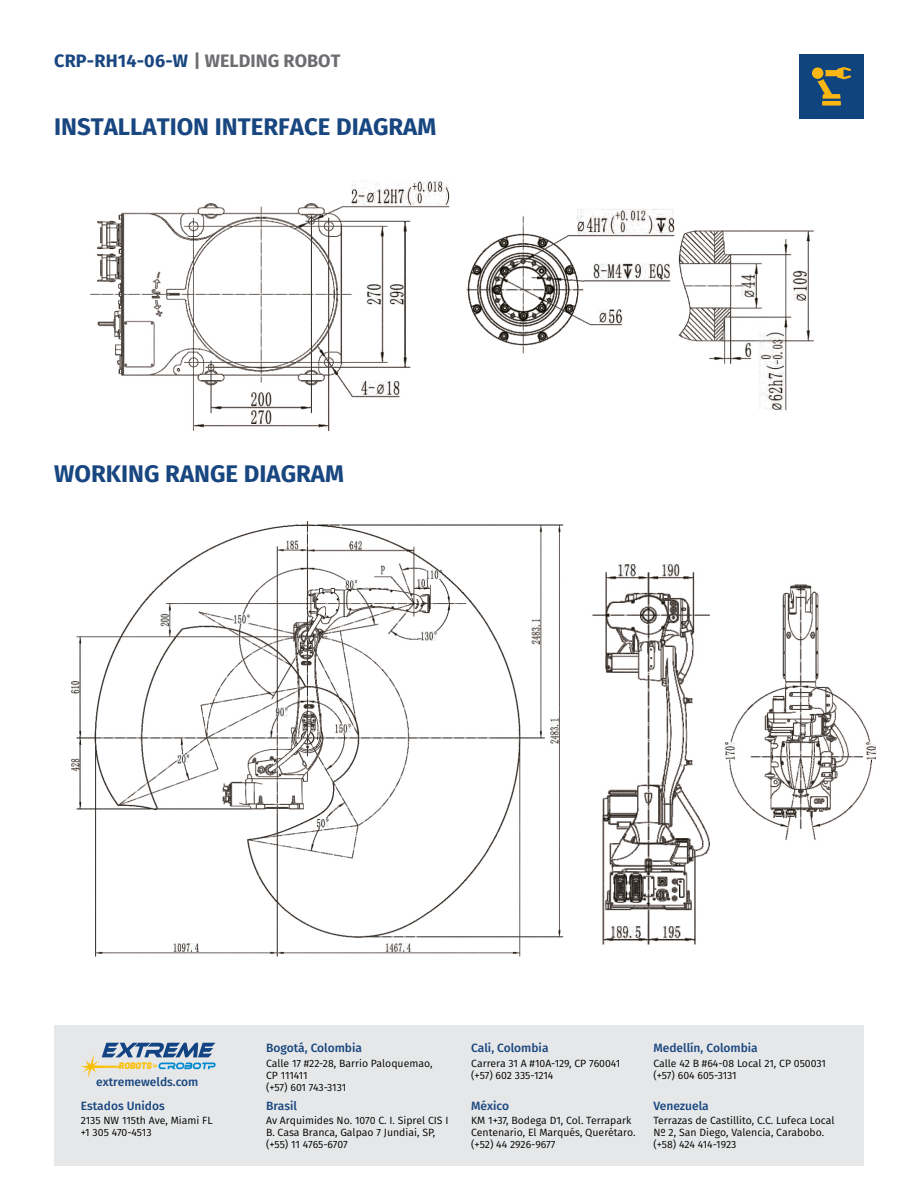
<style>
.page{position:relative;width:918px;height:1188px;background:#fff}
.page>*{position:absolute;margin:0;border:0;box-sizing:border-box;transform-origin:0 0}
.t1{font:700 24px "Fira Sans";color:#184680}
.t2{font:700 18px "Fira Sans";color:#184680}
.t3{font:500 12px "Fira Sans";color:#184680}
.t4{font:10.5px/12px "Fira Sans";color:#000}
.t5{font:italic 900 9.3px "Barlow";color:#fbc009}
.s1{color:#6d6e71}
</style>
<div class="page">
<img style="left:592px;top:564px;width:118px;height:381px">
<img style="left:724px;top:584px;width:152px;height:256px">
<img style="left:91px;top:181px;width:722px;height:249px">
<div style="left:54px;top:1025px;width:810px;height:140px;background:#e6e7e8"></div>
<svg style="left:81px;top:1043px;width:135px;height:35px"></svg>
<div style="left:799px;top:54px;width:65px;height:65px;background:#10447e"></div>
<div style="left:812px;top:67px;width:11px;height:12px;background:#fab714;border-radius:50%"></div>
<svg style="left:817px;top:67px;width:34px;height:39px"></svg>
<img style="left:71px;top:522px;width:493px;height:435px">
<h2 class="t2" style="left:54px;top:46px;width:288px">CRP-RH14-06-W <span class="s1">| WELDING ROBOT</span></h2>
<h1 class="t1" style="left:54px;top:106px;width:384px">INSTALLATION INTERFACE DIAGRAM</h1>
<h1 class="t1" style="left:54px;top:453px;width:291px">WORKING RANGE DIAGRAM</h1>
<p class="t5" style="left:119px;top:1060px;width:40px">ROBOTS <sup>by</sup></p>
<p class="t3" style="left:96px;top:1073px;width:104px">extremewelds.com</p>
<p class="t3" style="left:81px;top:1096px;width:86px">Estados Unidos</p>
<p class="t4" style="left:81px;top:1114px;width:133px">2135 NW 115th Ave, Miami FL +1 305 470-4513</p>
<p class="t3" style="left:266px;top:1038px;width:98px">Bogotá, Colombia</p>
<p class="t3" style="left:471px;top:1038px;width:79px">Cali, Colombia</p>
<p class="t3" style="left:653px;top:1038px;width:106px">Medellín, Colombia</p>
<p class="t4" style="left:266px;top:1057px;width:168px">Calle 17 #22-28, Barrio Paloquemao,<br>CP 111411<br>(+57) 601 743-3131</p>
<p class="t4" style="left:266px;top:1114px;width:184px">Av Arquimides No. 1070 C. I. Siprel CIS I<br>B. Casa Branca, Galpao 7 Jundiai, SP, (+55) 11 4765-6707</p>
<p class="t3" style="left:266px;top:1096px;width:32px">Brasil</p>
<p class="t4" style="left:471px;top:1057px;width:151px">Carrera 31 A #10A-129, CP 760041 (+57) 602 335-1214</p>
<p class="t4" style="left:471px;top:1114px;width:166px">KM 1+37, Bodega D1, Col. Terrapark<br>Centenario, El Marqués, Querétaro. (+52) 44 2926-9677</p>
<p class="t3" style="left:471px;top:1096px;width:39px">México</p>
<p class="t4" style="left:653px;top:1057px;width:174px">Calle 42 B #64-08 Local 21, CP 050031 (+57) 604 605-3131</p>
<p class="t4" style="left:653px;top:1114px;width:183px">Terrazas de Castillito, C.C. Lufeca Local<br>Nº 2, San Diego, Valencia, Carabobo. (+58) 424 414-1923</p>
<p class="t3" style="left:653px;top:1096px;width:57px">Venezuela</p>
</div>
